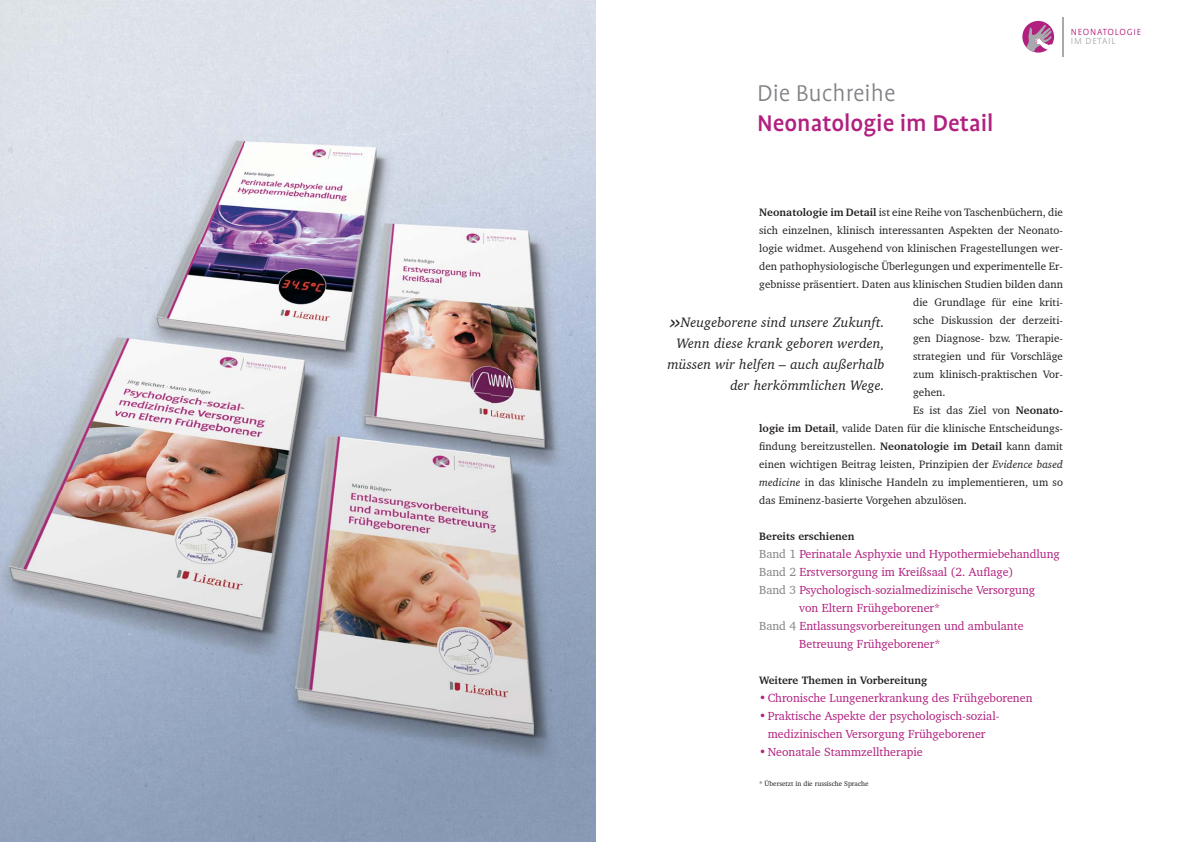
<style>
.page{position:relative;width:1191px;height:842px;background:#fff}
.page>*{position:absolute;margin:0;border:0;box-sizing:border-box;transform-origin:0 0}
.t1{font:500 26px "Profile OT";color:#b1207f}
.t2{font:300 26px "Profile OT";color:#808285}
.t3{font:italic 14px/21px "Charter BT Pro";letter-spacing:.01em;color:#231f20;text-align:right}
.t4{font:12px/18px "Charter BT Pro";color:#b1207f;text-align:center}
.t5{font:11px "Charter BT Pro";letter-spacing:.01em;color:#231f20}
.t6{font:700 11px "Charter BT Pro";letter-spacing:.01em;color:#231f20}
.t7{font:300 10.1px "Profile OT";letter-spacing:.08em;color:#b1207f}
.t8{font:300 10.1px "Profile OT";letter-spacing:.08em;color:#a7a9ac}
.t9{font:7px "Charter BT Pro";color:#231f20}
.s1{font-weight:700}
.s2{font-style:italic}
.s3{color:#808285}
.s4{font-size:24px}
</style>
<div class="page">
<hr style="left:1062px;top:17px;width:1px;height:40px;background:#a7a9ac">
<svg style="left:1022px;top:21px;width:32px;height:32px"></svg>
<img style="left:0;top:0;width:595px;height:842px">
<h1 class="t2" style="left:757px;top:83px;width:140px">Die Buchreihe</h1>
<h1 class="t1" style="left:757px;top:113px;width:238px">Neonatologie im Detail</h1>
<p class="t7" style="left:1070px;top:28px;width:72px">NEONATOLOGIE</p>
<p class="t8" style="left:1070px;top:37px;width:46px">IM DETAIL</p>
<p class="t5" style="left:759px;top:205px;width:305px"><span class="s1">Neonatologie im Detail</span> ist eine Reihe von Taschenbüchern, die</p>
<p class="t5" style="left:759px;top:223px;width:305px">sich einzelnen, klinisch interessanten Aspekten der Neonato-</p>
<p class="t5" style="left:759px;top:241px;width:305px">logie widmet. Ausgehend von klinischen Fragestellungen wer-</p>
<p class="t5" style="left:759px;top:259px;width:305px">den pathophysiologische Überlegungen und experimentelle Er-</p>
<p class="t5" style="left:759px;top:277px;width:305px">gebnisse präsentiert. Daten aus klinischen Studien bilden dann</p>
<p class="t5" style="left:913px;top:295px;width:151px">die Grundlage für eine kriti-</p>
<p class="t5" style="left:913px;top:313px;width:151px">sche Diskussion der derzeiti-</p>
<p class="t5" style="left:913px;top:331px;width:151px">gen Diagnose- bzw. Therapie-</p>
<p class="t5" style="left:913px;top:349px;width:151px">strategien und für Vorschläge</p>
<p class="t5" style="left:913px;top:367px;width:151px">zum klinisch-praktischen Vor-</p>
<p class="t5" style="left:913px;top:385px;width:34px">gehen.</p>
<p class="t5" style="left:913px;top:403px;width:151px">Es ist das Ziel von <span class="s1">Neonato-</span></p>
<p class="t5" style="left:759px;top:421px;width:305px"><span class="s1">logie im Detail</span>, valide Daten für die klinische Entscheidungs-</p>
<p class="t5" style="left:759px;top:439px;width:305px">findung bereitzustellen. <span class="s1">Neonatologie im Detail</span> kann damit</p>
<p class="t5" style="left:759px;top:457px;width:305px">einen wichtigen Beitrag leisten, Prinzipien der <span class="s2">Evidence based</span></p>
<p class="t5" style="left:759px;top:475px;width:305px"><span class="s2">medicine</span> in das klinische Handeln zu implementieren, um so</p>
<p class="t5" style="left:759px;top:493px;width:209px">das Eminenz-basierte Vorgehen abzulösen.</p>
<p class="t6" style="left:759px;top:529px;width:97px">Bereits erschienen</p>
<p class="t4" style="left:759px;top:545px;width:302px"><span class="s3">Band 1</span> Perinatale Asphyxie und Hypothermiebehandlung</p>
<p class="t4" style="left:759px;top:563px;width:256px"><span class="s3">Band 2</span> Erstversorgung im Kreißsaal (2. Auflage)</p>
<p class="t4" style="left:759px;top:581px;width:277px"><span class="s3">Band 3</span> Psychologisch-sozial medizinische Versorgung</p>
<p class="t4" style="left:799px;top:599px;width:142px">von Eltern Frühgeborener*</p>
<p class="t4" style="left:759px;top:617px;width:266px"><span class="s3">Band 4</span> Entlassungsvorbereitungen und ambulante</p>
<p class="t4" style="left:799px;top:635px;width:143px">Betreuung Frühgeborener*</p>
<p class="t6" style="left:759px;top:673px;width:170px">Weitere Themen in Vorbereitung</p>
<p class="t4" style="left:759px;top:689px;width:275px">• Chronische Lungenerkrankung des Frühgeborenen</p>
<p class="t4" style="left:759px;top:707px;width:242px">• Praktische Aspekte der psychologisch-sozial&shy;medizinischen Versorgung Frühgeborener</p>
<p class="t4" style="left:759px;top:743px;width:165px">• Neonatale Stammzelltherapie</p>
<p class="t9" style="left:759px;top:779px;width:111px">* Übersetzt in die russische Sprache</p>
<p class="t3" style="left:667px;top:311px;width:219px"><span class="s4">»</span>Neugeborene sind unsere Zukunft.<br>Wenn diese krank geboren werden, müssen wir helfen – auch außerhalb der herkömmlichen Wege.</p>
</div>
